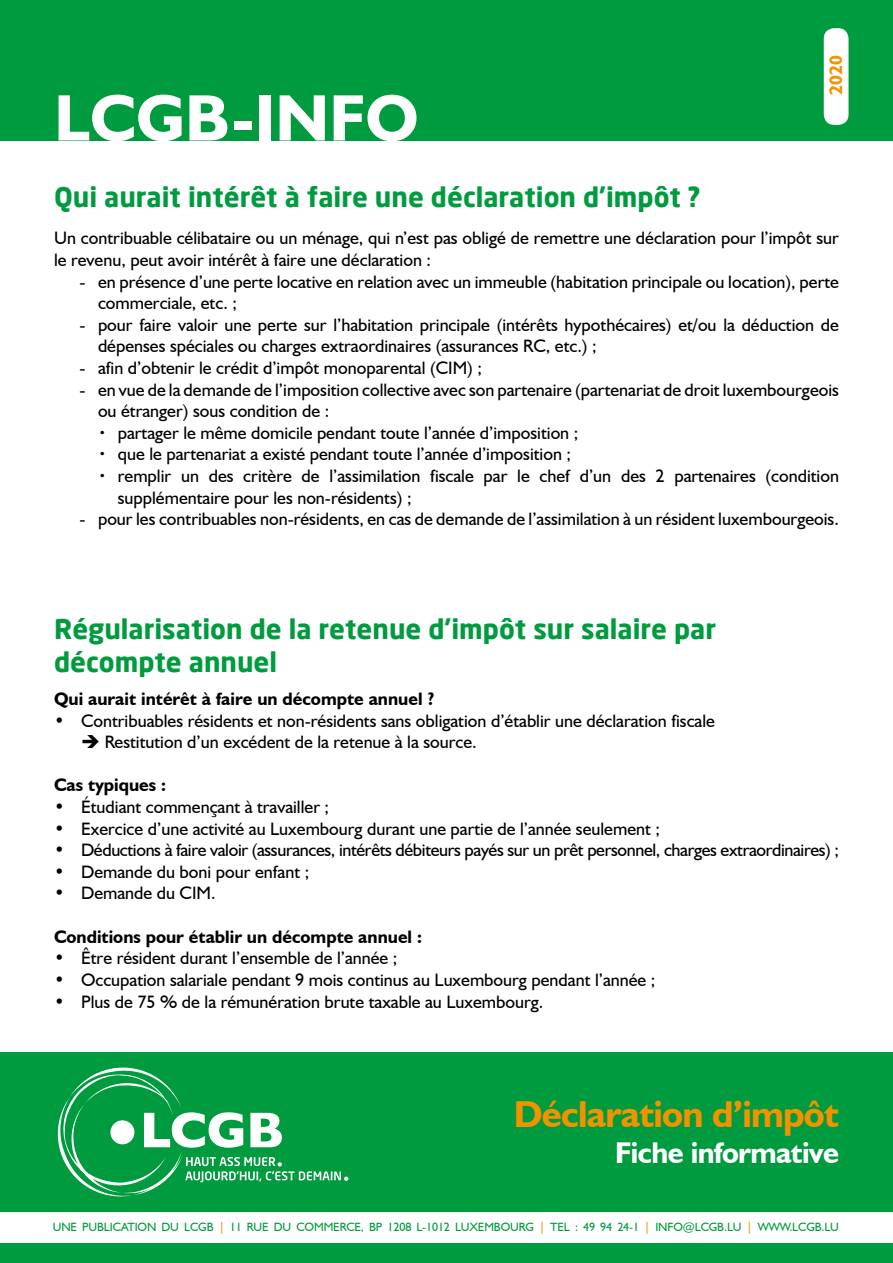
<style>
.page{position:relative;width:893px;height:1263px;background:#fff}
.page>*{position:absolute;margin:0;border:0;box-sizing:border-box;transform-origin:0 0}
.t1{font:700 66px "Humanist 521 BT";color:#fff}
.t2{font:700 37.5px "Humanist 521 BT";letter-spacing:-.02em;color:#f39200}
.t3{font:700 30px "Humanist 521 BT";letter-spacing:-.02em;color:#fff}
.t4{font:700 27px/32.4px "Neo Sans";color:#009b3e}
.t5{font:18px/21.6px "Humanist 521 BT";color:#000}
.t6{font:18px "Humanist 521 BT";letter-spacing:-.02em;color:#000}
.t7{font:700 18px "Humanist 521 BT";color:#000}
.t8{font:700 18px "Humanist 521 BT";color:#f39200}
.t9{font:12px "Humanist 521 BT";letter-spacing:-.01em;color:#009b3e}
.s1{color:#f39200}
</style>
<div class="page">
<div style="left:0;top:0;width:893px;height:140px;background:#009b3e"></div>
<div style="left:824px;top:28px;width:24px;height:97px;background:#fff;border-radius:11px"></div>
<div style="left:0;top:1052px;width:893px;height:211px;background:#009b3e"></div>
<div style="left:0;top:1212px;width:893px;height:30px;background:#fff"></div>
<svg style="left:58px;top:1067px;width:290px;height:129px"></svg>
<h1 class="t1" style="left:54px;top:77px;width:366px">LCGB-INFO</h1>
<p class="t8" style="left:825px;top:95px;width:41px;rotate:-90deg">2020</p>
<h3 class="t4" style="left:54px;top:180px;width:648px">Qui aurait intérêt à faire une déclaration d’impôt ?</h3>
<p class="t5" style="left:54px;top:227px;width:786px">Un contribuable célibataire ou un ménage, qui n’est pas obligé de remettre une déclaration pour l’impôt sur le revenu, peut avoir intérêt à faire une déclaration :</p>
<p class="t5" style="left:98px;top:270px;width:742px;text-indent:-19px">- en présence d’une perte locative en relation avec un immeuble (habitation principale ou location), perte commerciale, etc. ;</p>
<p class="t5" style="left:98px;top:313px;width:742px;text-indent:-19px">- pour faire valoir une perte sur l’habitation principale (intérêts hypothécaires) et/ou la déduction de dépenses spéciales ou charges extraordinaires (assurances RC, etc.) ;</p>
<p class="t5" style="left:80px;top:357px;width:404px">- afin d’obtenir le crédit d’impôt monoparental (CIM) ;</p>
<p class="t5" style="left:80px;top:378px;width:761px">- en vue de la demande de l’imposition collective avec son partenaire (partenariat de droit luxembourgeois</p>
<p class="t5" style="left:98px;top:400px;width:233px">ou étranger) sous condition de :</p>
<p class="t5" style="left:118px;top:421px;width:462px">partager le même domicile pendant toute l’année d’imposition ;</p>
<p class="t5" style="left:118px;top:443px;width:455px">que le partenariat a existé pendant toute l’année d’imposition ;</p>
<p class="t5" style="left:118px;top:465px;width:723px">remplir un des critère de l’assimilation fiscale par le chef d’un des 2 partenaires (condition</p>
<p class="t5" style="left:118px;top:486px;width:295px">supplémentaire pour les non-résidents) ;</p>
<p class="t5" style="left:80px;top:508px;width:761px">- pour les contribuables non-résidents, en cas de demande de l’assimilation à un résident luxembourgeois.</p>
<h3 class="t4" style="left:54px;top:612px;width:664px">Régularisation de la retenue d’impôt sur salaire par décompte annuel</h3>
<p class="t7" style="left:54px;top:688px;width:382px">Qui aurait intérêt à faire un décompte annuel ?</p>
<p class="t5" style="left:54px;top:709px;width:662px">• Contribuables résidents et non-résidents sans obligation d’établir une déclaration fiscale</p>
<p class="t5" style="left:81px;top:731px;width:397px">➔ Restitution d’un excédent de la retenue à la source.</p>
<p class="t7" style="left:54px;top:774px;width:114px">Cas typiques :</p>
<p class="t5" style="left:54px;top:796px;width:277px">• Étudiant commençant à travailler ;</p>
<p class="t5" style="left:54px;top:817px;width:607px">• Exercice d’une activité au Luxembourg durant une partie de l’année seulement ;</p>
<p class="t6" style="left:54px;top:839px;width:787px">• Déductions à faire valoir (assurances, intérêts débiteurs payés sur un prêt personnel, charges extraordinaires) ;</p>
<p class="t5" style="left:54px;top:860px;width:257px">• Demande du boni pour enfant ;</p>
<p class="t5" style="left:54px;top:882px;width:163px">• Demande du CIM.</p>
<p class="t7" style="left:54px;top:925px;width:369px">Conditions pour établir un décompte annuel :</p>
<p class="t5" style="left:54px;top:947px;width:345px">• Être résident durant l’ensemble de l’année ;</p>
<p class="t5" style="left:54px;top:968px;width:603px">• Occupation salariale pendant 9 mois continus au Luxembourg pendant l’année ;</p>
<p class="t5" style="left:54px;top:990px;width:491px">• Plus de 75 % de la rémunération brute taxable au Luxembourg.</p>
<h2 class="t2" style="left:514px;top:1091px;width:327px">Déclaration d’impôt</h2>
<h3 class="t3" style="left:615px;top:1134px;width:225px">Fiche informative</h3>
<p class="t9" style="left:53px;top:1219px;width:788px">UNE PUBLICATION DU LCGB <span class="s1">|</span> 11 RUE DU COMMERCE, BP 1208 L-1012 LUXEMBOURG <span class="s1">|</span> TEL : 49 94 24-1 <span class="s1">|</span> INFO@LCGB.LU <span class="s1">|</span> WWW.LCGB.LU</p>
</div>
